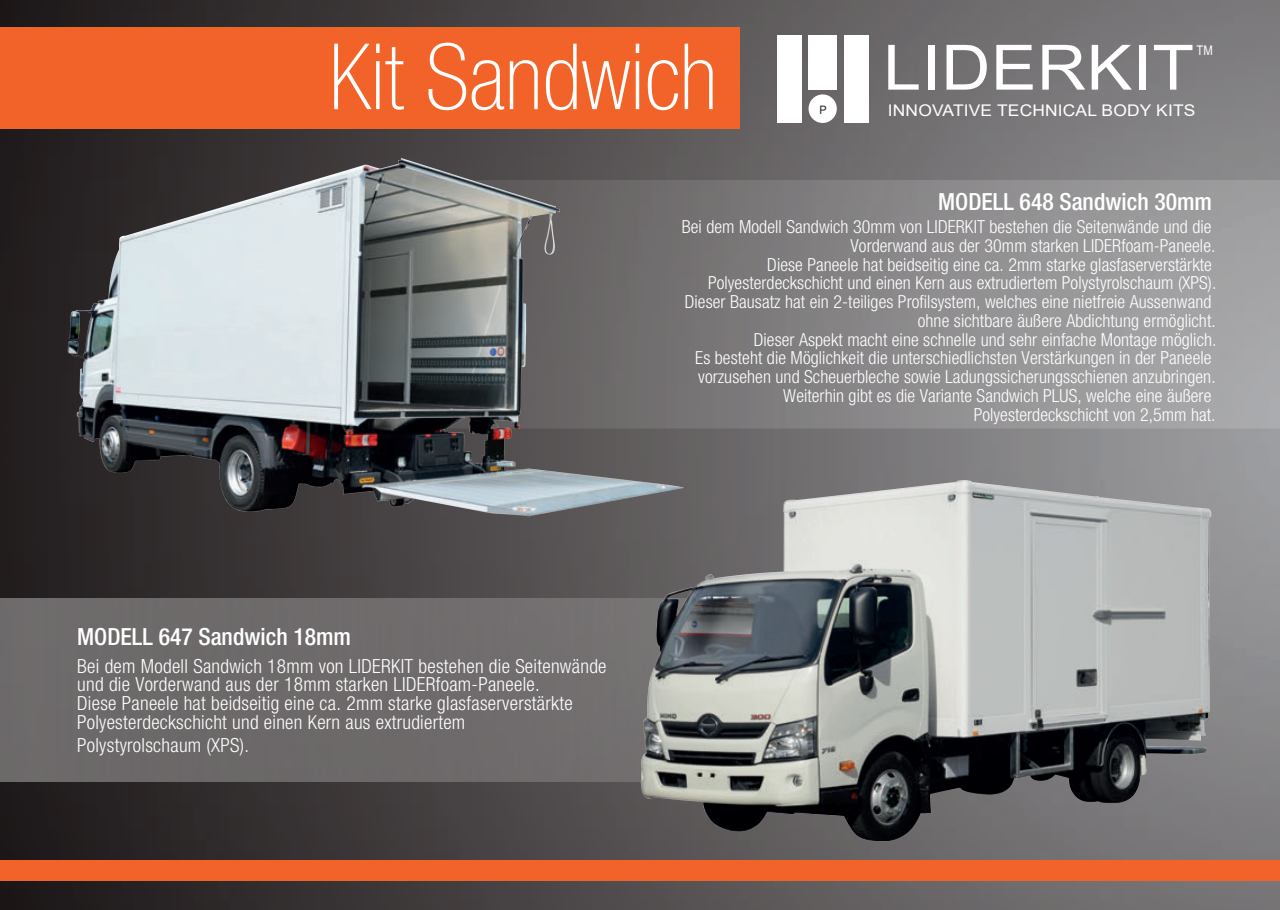
<style>
.page{position:relative;width:1280px;height:910px;background:#fff}
.page>*{position:absolute;margin:0;border:0;box-sizing:border-box;transform-origin:0 0}
.t1{font:100 condensed 91.65px "Helvetica Neue LT Std";color:#fff}
.t2{font:62.55px "Arial";letter-spacing:.01em;color:#fff;scale:1.09 1}
.t3{font:500 condensed 23.7px "Helvetica Neue LT Std";color:#fff}
.t4{font:300 condensed 19.5px/18.8px "Helvetica Neue LT Std";letter-spacing:.015em;color:#fff}
.t5{font:300 condensed 18px/18.8px "Helvetica Neue LT Std";letter-spacing:.005em;color:#fff;text-align:right}
.t6{font:16.05px "Arial";letter-spacing:.01em;color:#fff;scale:1.08 1}
.t7{font:13.35px "Arial";color:#fff;scale:.85 1}
.t8{font:11.55px "Arial";color:#231f20;scale:.93 1}
</style>
<div class="page">
<img style="left:0;top:0;width:1280px;height:910px">
<div style="left:0;top:28px;width:739px;height:101px;background:#f26329"></div>
<div style="left:777px;top:35px;width:24px;height:88px;background:#fff"></div>
<div style="left:808px;top:35px;width:29px;height:55px;background:#fff"></div>
<div style="left:844px;top:35px;width:24px;height:88px;background:#fff"></div>
<div style="left:808px;top:94px;width:29px;height:29px;background:#fff;border-radius:50%"></div>
<div style="left:0;top:861px;width:1280px;height:20px;background:#f26329"></div>
<div style="left:0;top:598px;width:888px;height:183px;background:#6e6a6b"></div>
<svg style="left:728px;top:180px;width:552px;height:248px"></svg>
<img style="left:589px;top:452px;width:691px;height:452px">
<img style="left:0;top:129px;width:728px;height:485px">
<img style="left:1271px;top:493px;width:9px;height:382px">
<h1 class="t1" style="left:329px;top:25px;width:390px">Kit Sandwich</h1>
<p class="t8" style="left:819px;top:102px;width:9px">P</p>
<h2 class="t2" style="left:883px;top:25px;width:286px">LIDERKIT</h2>
<p class="t6" style="left:888px;top:99px;width:286px">INNOVATIVE TECHNICAL BODY KITS</p>
<p class="t7" style="left:1196px;top:41px;width:21px">TM</p>
<h3 class="t3" style="left:938px;top:187px;width:275px">MODELL 648 Sandwich 30mm</h3>
<p class="t5" style="left:682px;top:217px;width:536px">Bei dem Modell Sandwich 30mm von LIDERKIT bestehen die Seitenwände und die Vorderwand aus der 30mm starken LIDERfoam-Paneele.<br>Diese Paneele hat beidseitig eine ca. 2mm starke glasfaserverstärkte Polyesterdeckschicht und einen Kern aus extrudiertem Polystyrolschaum (XPS).<br>Dieser Bausatz hat ein 2-teiliges Profilsystem, welches eine nietfreie Aussenwand ohne sichtbare äußere Abdichtung ermöglicht.<br>Dieser Aspekt macht eine schnelle und sehr einfache Montage möglich.<br>Es besteht die Möglichkeit die unterschiedlichsten Verstärkungen in der Paneele vorzusehen und Scheuerbleche sowie Ladungssicherungsschienen anzubringen.<br>Weiterhin gibt es die Variante Sandwich PLUS, welche eine äußere Polyesterdeckschicht von 2,5mm hat.</p>
<h3 class="t3" style="left:77px;top:622px;width:275px">MODELL 647 Sandwich 18mm</h3>
<p class="t4" style="left:77px;top:657px;width:531px">Bei dem Modell Sandwich 18mm von LIDERKIT bestehen die Seitenwände und die Vorderwand aus der 18mm starken LIDERfoam-Paneele.<br>Diese Paneele hat beidseitig eine ca. 2mm starke glasfaserverstärkte Polyesterdeckschicht und einen Kern aus extrudiertem</p>
<p class="t4" style="left:77px;top:735px;width:173px">Polystyrolschaum (XPS).</p>
</div>
